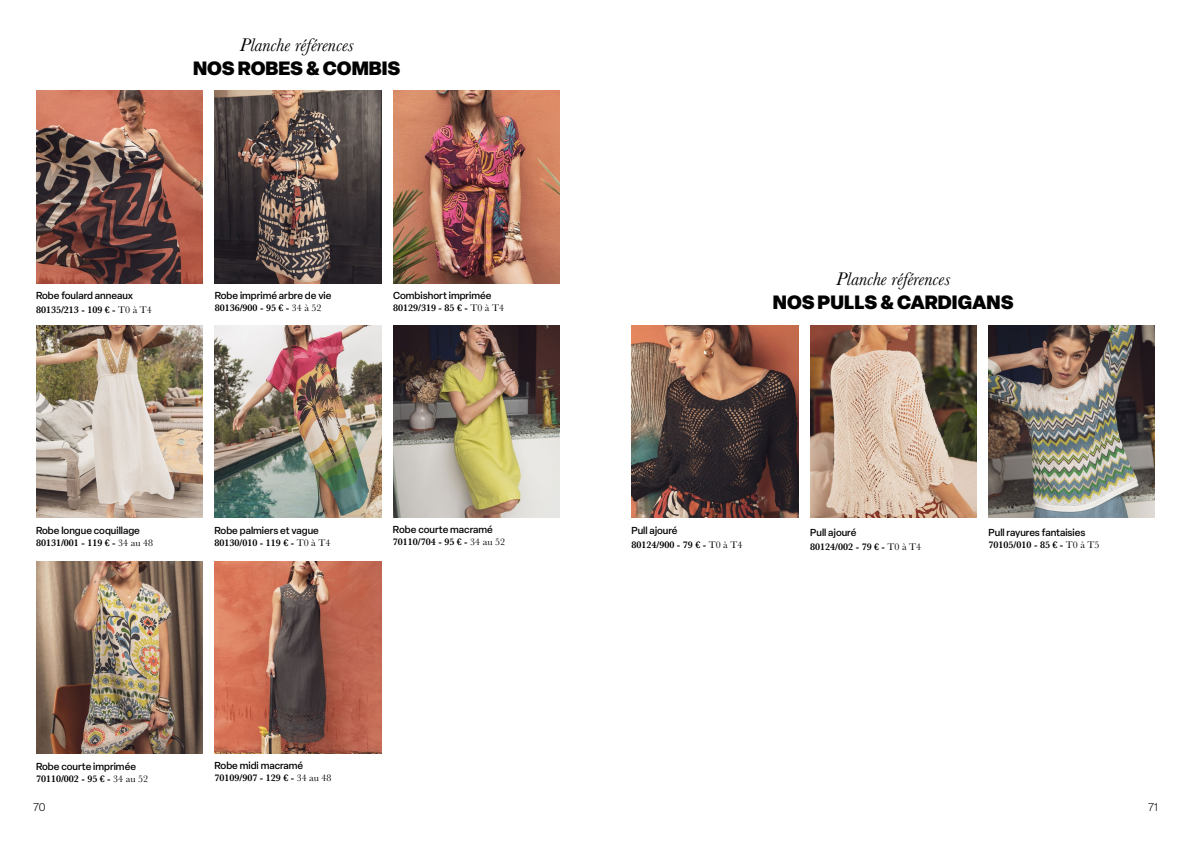
<style>
.page{position:relative;width:1191px;height:842px;background:#fff}
.page>*{position:absolute;margin:0;border:0;box-sizing:border-box;transform-origin:0 0}
.t1{font:italic 19px "Baskerville";color:#020203}
.t2{font:900 19px "Elza";color:#020203}
.t3{font:300 11px "Elza";color:#000}
.t4{font:600 10px "Baskerville";color:#000}
.t5{font:500 10px "Elza";color:#000}
.s1{font-weight:400}
</style>
<div class="page">
<img style="left:810px;top:326px;width:166px;height:192px">
<img style="left:632px;top:326px;width:166px;height:192px">
<img style="left:988px;top:326px;width:166px;height:192px">
<img style="left:36px;top:91px;width:167px;height:192px">
<img style="left:215px;top:91px;width:166px;height:192px">
<img style="left:393px;top:91px;width:166px;height:192px">
<img style="left:215px;top:325px;width:166px;height:192px">
<img style="left:393px;top:325px;width:166px;height:192px">
<img style="left:36px;top:325px;width:166px;height:192px">
<img style="left:36px;top:562px;width:166px;height:192px">
<img style="left:215px;top:562px;width:166px;height:192px">
<h1 class="t1" style="left:240px;top:32px;width:116px">Planche références</h1>
<h1 class="t2" style="left:193px;top:54px;width:209px">NOS ROBES &amp; COMBIS</h1>
<p class="t5" style="left:36px;top:288px;width:99px">Robe foulard anneaux</p>
<p class="t4" style="left:36px;top:302px;width:117px">80135/213 - 109 € - <span class="s1">T0 à T4</span></p>
<p class="t5" style="left:215px;top:289px;width:118px">Robe imprimé arbre de vie</p>
<p class="t4" style="left:215px;top:301px;width:108px">80136/900 - 95 € - <span class="s1">34 à 52</span></p>
<p class="t5" style="left:393px;top:289px;width:100px">Combishort imprimée</p>
<p class="t4" style="left:393px;top:301px;width:112px">80129/319 - 85 € - <span class="s1">T0 à T4</span></p>
<h1 class="t1" style="left:836px;top:266px;width:116px">Planche références</h1>
<h1 class="t2" style="left:773px;top:289px;width:242px">NOS PULLS &amp; CARDIGANS</h1>
<p class="t5" style="left:36px;top:523px;width:105px">Robe longue coquillage</p>
<p class="t4" style="left:36px;top:535px;width:119px">80131/001 - 119 € - <span class="s1">34 au 48</span></p>
<p class="t5" style="left:214px;top:523px;width:106px">Robe palmiers et vague</p>
<p class="t4" style="left:214px;top:535px;width:117px">80130/010 - 119 € - <span class="s1">T0 à T4</span></p>
<p class="t5" style="left:393px;top:522px;width:101px">Robe courte macramé</p>
<p class="t4" style="left:393px;top:534px;width:114px">70110/704 - 95 € - <span class="s1">34 au 52</span></p>
<p class="t5" style="left:631px;top:524px;width:48px">Pull ajouré</p>
<p class="t4" style="left:631px;top:538px;width:112px">80124/900 - 79 € - <span class="s1">T0 à T4</span></p>
<p class="t5" style="left:810px;top:525px;width:48px">Pull ajouré</p>
<p class="t4" style="left:810px;top:539px;width:112px">80124/002 - 79 € - <span class="s1">T0 à T4</span></p>
<p class="t5" style="left:988px;top:525px;width:98px">Pull rayures fantaisies</p>
<p class="t4" style="left:988px;top:537px;width:112px">70105/010 - 85 € - <span class="s1">T0 à T5</span></p>
<p class="t5" style="left:36px;top:759px;width:101px">Robe courte imprimée</p>
<p class="t4" style="left:36px;top:772px;width:114px">70110/002 - 95 € - <span class="s1">34 au 52</span></p>
<p class="t5" style="left:214px;top:759px;width:90px">Robe midi macramé</p>
<p class="t4" style="left:214px;top:771px;width:119px">70109/907 - 129 € - <span class="s1">34 au 48</span></p>
<p class="t3" style="left:33px;top:800px;width:14px">70</p>
<p class="t3" style="left:1148px;top:800px;width:11px">71</p>
</div>
